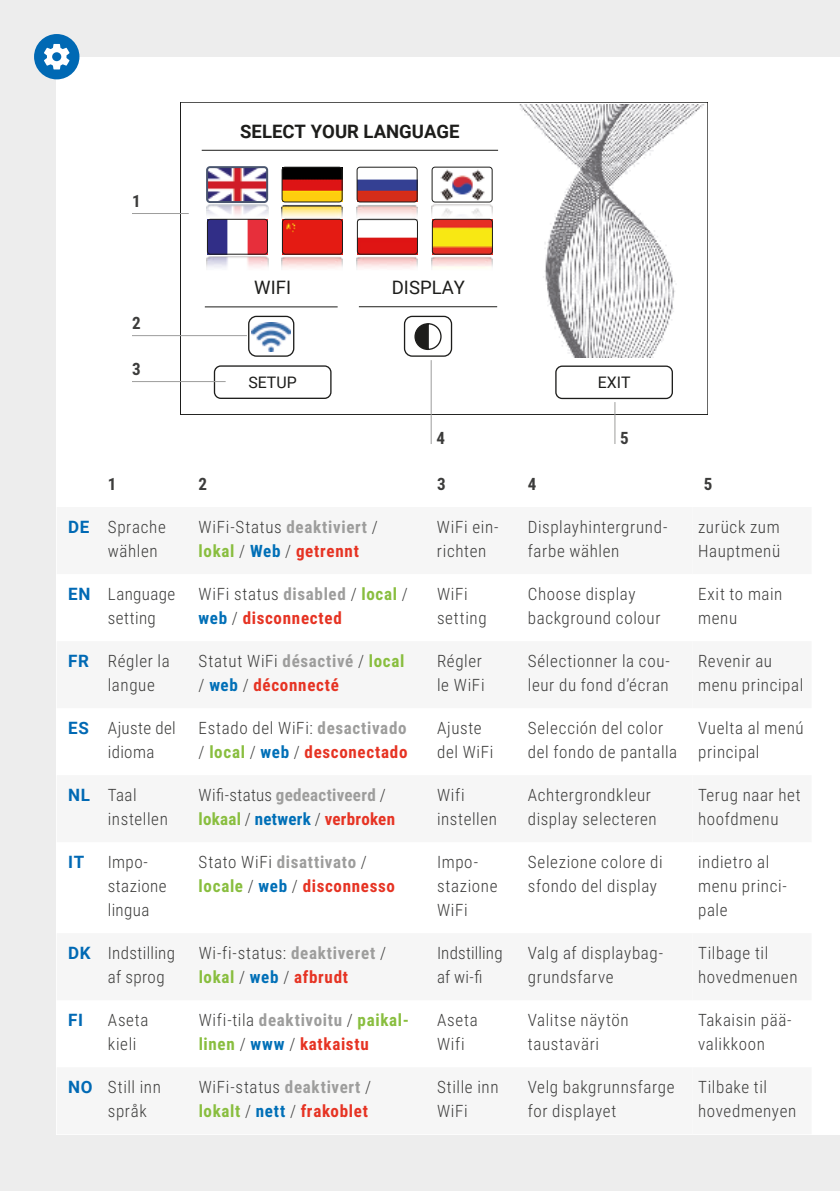
<style>
.page{position:relative;width:840px;height:1191px;background:#fff}
.page>*{position:absolute;margin:0;border:0;box-sizing:border-box;transform-origin:0 0}
.t1{font:700 18.6px "Roboto";color:#1d1d1b}
.t2{font:18.6px "Roboto";color:#1d1d1b}
.t3{font:300 17px/24px "Roboto Condensed";letter-spacing:.035em;color:#3c3c3b}
.t4{font:300 17px/24px "Roboto Condensed";letter-spacing:.01em;color:#3c3c3b}
.t5{font:700 17px "Roboto Condensed";color:#3c3c3b}
.t6{font:700 17px "Roboto";color:#0069b4}
.t7{font:15.8px "Roboto";color:#1d1d1b}
.s1{font-family:"Roboto";font-weight:700;color:#0069b4}
.s2{font-weight:700;color:#9d9d9c}
.s3{font-weight:700;color:#89be3f}
.s4{font-weight:700;color:#006fb7}
.s5{font-weight:700;color:#e63323}
</style>
<div class="page">
<div style="left:0;top:0;width:839px;height:1191px;background:#ededed"></div>
<div style="left:57px;top:57px;width:782px;height:1077px;background:#fff"></div>
<div style="left:34px;top:34px;width:45px;height:45px;background:#0069b4;border-radius:50%"></div>
<svg style="left:44px;top:44px;width:25px;height:25px"></svg>
<img style="left:519px;top:104px;width:186px;height:254px">
<hr style="left:201px;top:150px;width:297px;height:1px;background:#1d1d1b">
<div style="left:555px;top:365px;width:117px;height:34px;border:1px solid #1d1d1b;border-radius:6px"></div>
<hr style="left:205px;top:306px;width:132px;height:1px;background:#1d1d1b">
<div style="left:214px;top:365px;width:117px;height:34px;border:1px solid #1d1d1b;border-radius:6px"></div>
<img style="left:251px;top:323px;width:39px;height:28px">
<hr style="left:358px;top:306px;width:139px;height:1px;background:#1d1d1b">
<svg style="left:414px;top:323px;width:28px;height:27px"></svg>
<div style="left:403px;top:316px;width:49px;height:41px;border:1px solid #1d1d1b;border-radius:8px"></div>
<div style="left:248px;top:316px;width:46px;height:41px;border:1px solid #1d1d1b;border-radius:8px"></div>
<img style="left:431px;top:167px;width:61px;height:101px">
<div style="left:431px;top:167px;width:61px;height:35px;border:1px solid #1d1d1b;border-radius:3px"></div>
<img style="left:356px;top:167px;width:61px;height:101px">
<div style="left:357px;top:219px;width:60px;height:36px;border:1px solid #1d1d1b;border-radius:3px"></div>
<img style="left:206px;top:203px;width:62px;height:65px">
<div style="left:207px;top:219px;width:61px;height:36px;border:1px solid #1d1d1b;border-radius:3px"></div>
<img style="left:281px;top:167px;width:62px;height:101px">
<div style="left:282px;top:219px;width:61px;height:36px;border:1px solid #1d1d1b;border-radius:3px"></div>
<svg style="left:207px;top:167px;width:60px;height:35px"></svg>
<div style="left:206px;top:166px;width:62px;height:37px;border:2px solid #49556e;border-radius:3px"></div>
<svg style="left:357px;top:167px;width:60px;height:35px"></svg>
<div style="left:356px;top:167px;width:61px;height:35px;border:1px solid #1d1d1b;border-radius:3px"></div>
<svg style="left:282px;top:167px;width:60px;height:35px;background:#9c450b"></svg>
<div style="left:281px;top:167px;width:61px;height:35px;border:1px solid #1d1d1b;border-radius:3px"></div>
<svg style="left:432px;top:219px;width:60px;height:35px;background:#f09d1a"></svg>
<div style="left:431px;top:219px;width:61px;height:36px;border:1px solid #1d1d1b;border-radius:3px"></div>
<hr style="left:132px;top:213px;width:57px;height:1px;background:#9d9d9c">
<hr style="left:132px;top:335px;width:115px;height:1px;background:#9d9d9c">
<hr style="left:132px;top:381px;width:93px;height:1px;background:#9d9d9c">
<hr style="left:430px;top:360px;width:1px;height:84px;background:#9d9d9c">
<hr style="left:614px;top:402px;width:1px;height:42px;background:#9d9d9c">
<p class="t5" style="left:132px;top:189px;width:10px">1</p>
<p class="t5" style="left:132px;top:311px;width:10px">2</p>
<p class="t5" style="left:132px;top:357px;width:10px">3</p>
<p class="t1" style="left:240px;top:119px;width:221px">SELECT YOUR LANGUAGE</p>
<p class="t2" style="left:254px;top:274px;width:38px">WIFI</p>
<p class="t7" style="left:248px;top:371px;width:50px">SETUP</p>
<p class="t2" style="left:391px;top:274px;width:75px">DISPLAY</p>
<p class="t7" style="left:597px;top:371px;width:34px">EXIT</p>
<p class="t5" style="left:436px;top:426px;width:10px">4</p>
<p class="t5" style="left:619px;top:426px;width:10px">5</p>
<p class="t5" style="left:108px;top:472px;width:10px">1</p>
<p class="t5" style="left:198px;top:472px;width:10px">2</p>
<p class="t5" style="left:437px;top:472px;width:10px">3</p>
<p class="t5" style="left:527px;top:472px;width:10px">4</p>
<p class="t5" style="left:703px;top:472px;width:10px">5</p>
<p class="t3" style="left:108px;top:514px;width:59px;text-indent:-40px"><span class="s1">DE</span> Sprache wählen</p>
<p class="t3" style="left:198px;top:514px;width:181px">WiFi-Status <span class="s2">deaktiviert</span> / <span class="s3">lokal</span> / <span class="s4">Web</span> / <span class="s5">getrennt</span></p>
<p class="t3" style="left:436px;top:514px;width:63px">WiFi ein&shy;richten</p>
<p class="t3" style="left:527px;top:514px;width:141px">Displayhintergrund&shy;farbe wählen</p>
<p class="t3" style="left:697px;top:514px;width:84px">zurück zum<br>Hauptmenü</p>
<p class="t3" style="left:108px;top:581px;width:69px;text-indent:-40px"><span class="s1">EN</span> Language setting</p>
<p class="t3" style="left:198px;top:581px;width:211px">WiFi status <span class="s2">disabled</span> / <span class="s3">local</span> / <span class="s4">web</span> / <span class="s5">disconnected</span></p>
<p class="t3" style="left:437px;top:581px;width:51px">WiFi setting</p>
<p class="t3" style="left:527px;top:581px;width:134px">Choose display background colour</p>
<p class="t3" style="left:697px;top:581px;width:86px">Exit to main menu</p>
<p class="t3" style="left:108px;top:648px;width:63px;text-indent:-40px"><span class="s1">FR</span> Régler la langue</p>
<p class="t3" style="left:198px;top:648px;width:207px">Statut WiFi <span class="s2">désactivé</span> / <span class="s3">local </span>/ <span class="s4">web</span> / <span class="s5">déconnecté</span></p>
<p class="t3" style="left:437px;top:648px;width:49px">Régler le WiFi</p>
<p class="t3" style="left:527px;top:648px;width:143px">Sélectionner la cou&shy;leur du fond d’écran</p>
<p class="t3" style="left:697px;top:648px;width:107px">Revenir au menu principal</p>
<p class="t3" style="left:108px;top:715px;width:69px;text-indent:-40px"><span class="s1">ES</span> Ajuste del idioma</p>
<p class="t3" style="left:198px;top:715px;width:210px">Estado del WiFi: <span class="s2">desactivado </span>/ <span class="s3">local</span> / <span class="s4">web</span> / <span class="s5">desconectado</span></p>
<p class="t3" style="left:437px;top:715px;width:58px">Ajuste del WiFi</p>
<p class="t3" style="left:527px;top:715px;width:151px">Selección del color del fondo de pantalla</p>
<p class="t3" style="left:697px;top:715px;width:107px">Vuelta al menú principal</p>
<p class="t3" style="left:108px;top:782px;width:62px;text-indent:-40px"><span class="s1">NL</span> Taal instellen</p>
<p class="t3" style="left:198px;top:782px;width:198px">Wifi-status <span class="s2">gedeactiveerd</span> / <span class="s3">lokaal</span> / <span class="s4">netwerk</span> / <span class="s5">verbroken</span></p>
<p class="t3" style="left:437px;top:782px;width:62px">Wifi instellen</p>
<p class="t3" style="left:527px;top:782px;width:130px">Achtergrondkleur display selecteren</p>
<p class="t3" style="left:697px;top:782px;width:104px">Terug naar het hoofdmenu</p>
<p class="t6" style="left:68px;top:850px;width:18px">IT</p>
<p class="t3" style="left:108px;top:849px;width:60px">Impo&shy;stazione lingua</p>
<p class="t3" style="left:198px;top:849px;width:198px">Stato WiFi <span class="s2">disattivato</span> / <span class="s3">locale</span> / <span class="s4">web</span> / <span class="s5">disconnesso</span></p>
<p class="t3" style="left:437px;top:849px;width:62px">Impo&shy;stazione<br>WiFi</p>
<p class="t3" style="left:527px;top:849px;width:136px">Selezione colore di sfondo del display</p>
<p class="t3" style="left:697px;top:849px;width:90px">indietro al menu princi&shy;pale</p>
<p class="t3" style="left:108px;top:940px;width:69px;text-indent:-40px"><span class="s1">DK</span> Indstilling af sprog</p>
<p class="t3" style="left:198px;top:940px;width:189px">Wi-fi-status: <span class="s2">deaktiveret</span> / <span class="s3">lokal</span> / <span class="s4">web</span> / <span class="s5">afbrudt</span></p>
<p class="t4" style="left:437px;top:940px;width:67px">Indstilling af wi-fi</p>
<p class="t3" style="left:527px;top:940px;width:137px">Valg af displaybag&shy;grundsfarve</p>
<p class="t3" style="left:697px;top:940px;width:101px">Tilbage til hovedmenuen</p>
<p class="t6" style="left:68px;top:1008px;width:16px">FI</p>
<p class="t3" style="left:108px;top:1007px;width:42px">Aseta kieli</p>
<p class="t3" style="left:198px;top:1007px;width:211px">Wifi-tila <span class="s2">deaktivoitu</span> / <span class="s3">paikal&shy;linen</span> / <span class="s4">www</span> / <span class="s5">katkaistu</span></p>
<p class="t3" style="left:437px;top:1007px;width:42px">Aseta<br>Wifi</p>
<p class="t3" style="left:527px;top:1007px;width:102px">Valitse näytön taustaväri</p>
<p class="t3" style="left:697px;top:1007px;width:95px">Takaisin pää&shy;valikkoon</p>
<p class="t3" style="left:108px;top:1074px;width:55px;text-indent:-40px"><span class="s1">NO</span> Still inn språk</p>
<p class="t3" style="left:198px;top:1074px;width:174px">WiFi-status <span class="s2">deaktivert</span> / <span class="s3">lokalt</span> / <span class="s4">nett</span> / <span class="s5">frakoblet</span></p>
<p class="t3" style="left:437px;top:1074px;width:63px">Stille inn<br>WiFi</p>
<p class="t3" style="left:527px;top:1074px;width:148px">Velg bakgrunnsfarge for displayet</p>
<p class="t3" style="left:697px;top:1074px;width:100px">Tilbake til hovedmenyen</p>
</div>
